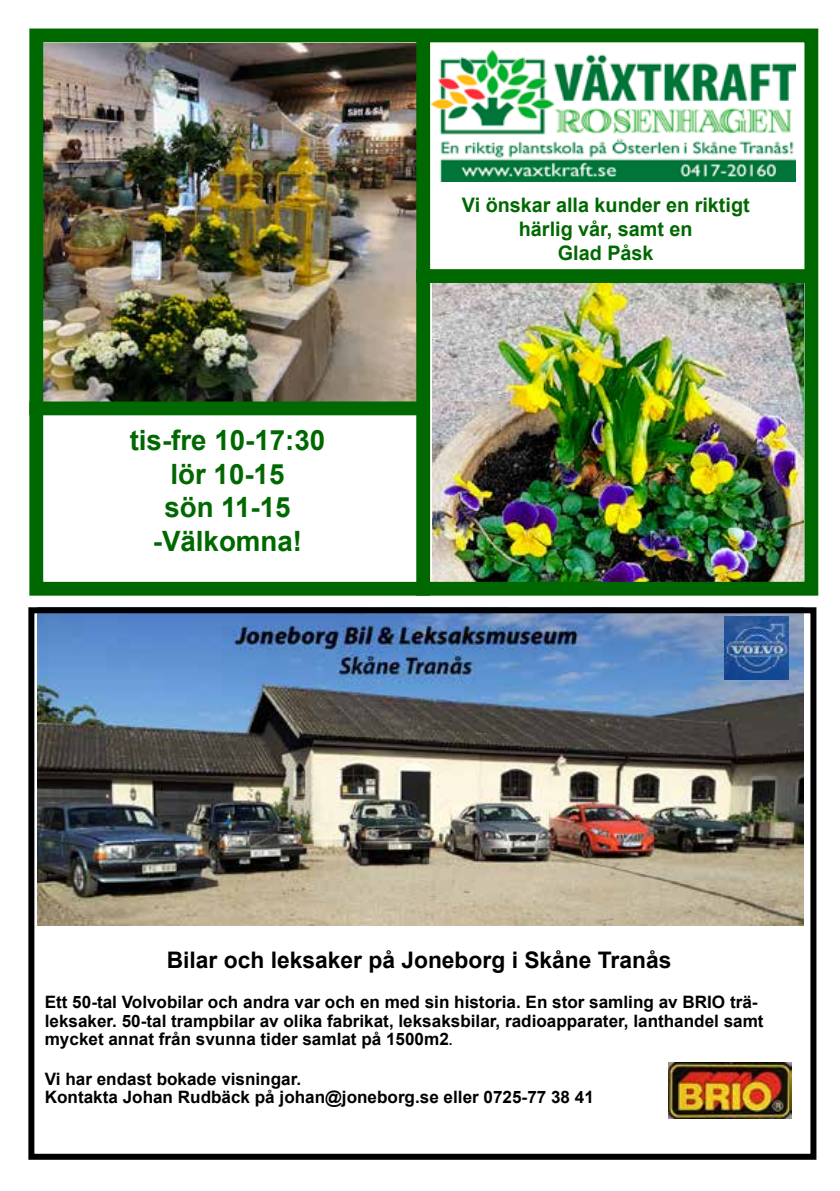
<style>
.page{position:relative;width:840px;height:1191px;background:#fff}
.page>*{position:absolute;margin:0;border:0;box-sizing:border-box;transform-origin:0 0}
.t1{font:700 28px/33.6px "Arial";color:#006800;text-align:center}
.t2{font:700 22.8px "Arial";color:#000}
.t3{font:700 20px/24px "Arial";color:#006800;text-align:center}
.t4{font:700 17px/18.6px "Arial";color:#000}
.s1{font-size:13.2px}
</style>
<div class="page">
<img style="left:37px;top:614px;width:766px;height:311px">
<img style="left:668px;top:1063px;width:123px;height:55px">
<img style="left:724px;top:616px;width:64px;height:64px">
<img style="left:432px;top:283px;width:370px;height:297px">
<img style="left:44px;top:44px;width:372px;height:357px">
<div style="left:29px;top:29px;width:788px;height:566px;border:14px solid #006800"></div>
<div style="left:416px;top:269px;width:395px;height:14px;background:#006800"></div>
<div style="left:416px;top:40px;width:14px;height:555px;background:#006800"></div>
<img style="left:431px;top:51px;width:364px;height:130px">
<div style="left:29px;top:401px;width:396px;height:14px;background:#006800"></div>
<div style="left:28px;top:607px;width:788px;height:552px;border:6px solid #000"></div>
<h1 class="t1" style="left:130px;top:424px;width:197px">tis-fre 10-17:30 lör 10-15<br>sön 11-15 -Välkomna!</h1>
<p class="t3" style="left:461px;top:194px;width:289px">Vi önskar alla kunder en riktigt härlig vår, samt en<br>Glad Påsk</p>
<h2 class="t2" style="left:167px;top:943px;width:506px">Bilar och leksaker på Joneborg i Skåne Tranås</h2>
<p class="t4" style="left:45px;top:993px;width:720px">Ett 50-tal Volvobilar och andra var och en med sin historia. En stor samling av BRIO trä&shy;leksaker. 50-tal trampbilar av olika fabrikat, leksaksbilar, radioapparater, lanthandel samt mycket annat från svunna tider samlat på 1500m2<span class="s1">.</span></p>
<p class="t4" style="left:45px;top:1069px;width:550px">Vi har endast bokade visningar.<br>Kontakta Johan Rudbäck på johan@joneborg.se eller 0725-77 38 41</p>
</div>
